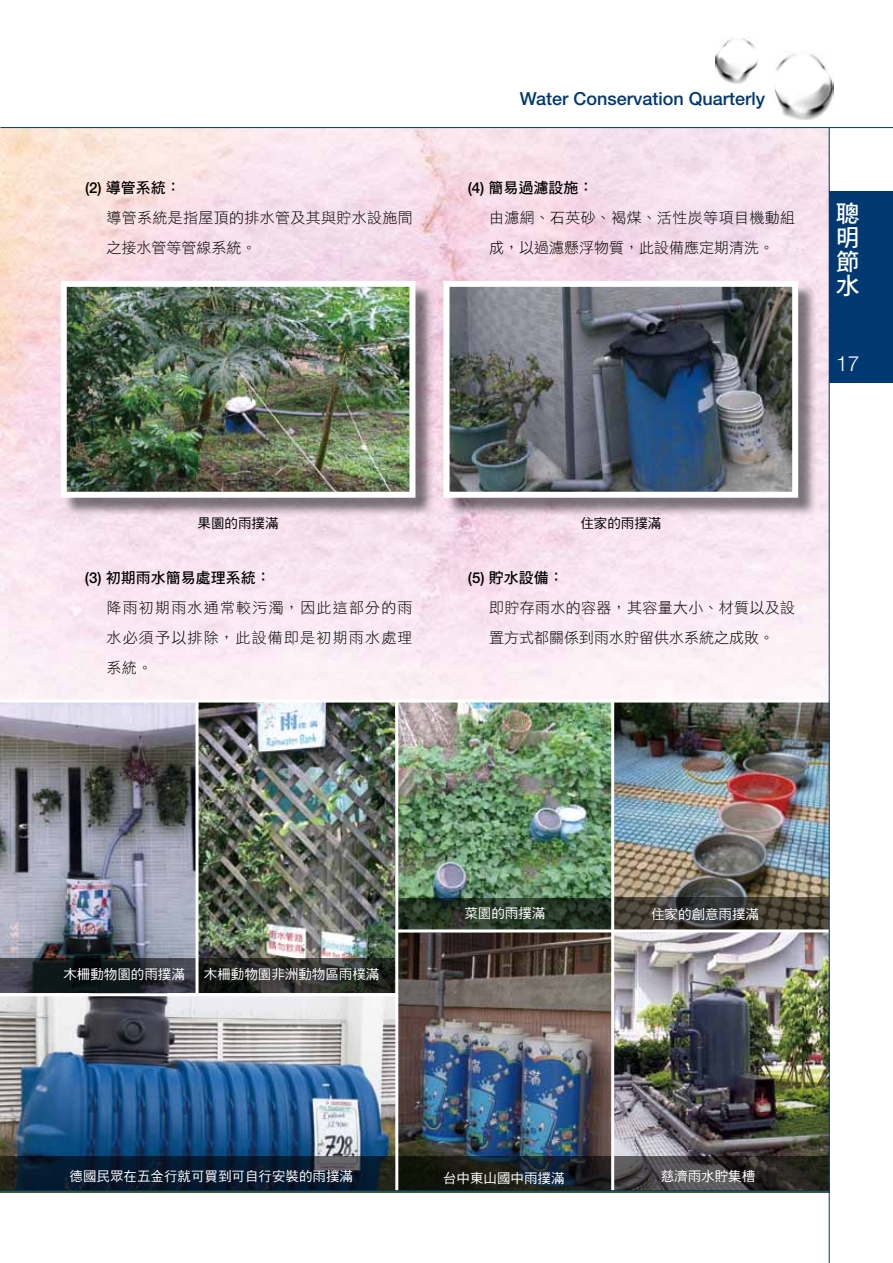
<style>
.page{position:relative;width:893px;height:1263px;background:#fff}
.page>*{position:absolute;margin:0;border:0;box-sizing:border-box;transform-origin:0 0}
.t1{font:24px/24px "DF Hei Std W7";color:#fff;text-align:justify}
.t2{font:300 21px "Helvetica Neue";color:#fff}
.t3{font:500 18px "Helvetica Neue";color:#003872}
.t4{font:15px/30px "DF Hei Std W3";letter-spacing:.025em;color:#000}
.t5{font:15px "DF Hei Std W7";color:#000}
.t6{font:15px/30px "DF Hei Std W3";color:#000}
.t7{font:13.5px "DF Hei Std W5";color:#fff}
.t8{font:13.5px "DF Hei Std W5";color:#000}
.s1{font-family:"Helvetica Neue";font-weight:500}
</style>
<div class="page">
<img style="left:0;top:128px;width:829px;height:571px">
<div style="left:446px;top:283px;width:371px;height:233px;background:#000;opacity:.5"></div>
<img style="left:450px;top:288px;width:341px;height:203px">
<div style="left:443px;top:281px;width:355px;height:217px;border:6px solid #fff"></div>
<div style="left:63px;top:283px;width:371px;height:233px;background:#000;opacity:.5"></div>
<img style="left:68px;top:288px;width:340px;height:203px">
<div style="left:61px;top:281px;width:354px;height:217px;border:6px solid #fff"></div>
<img style="left:398px;top:933px;width:213px;height:224px">
<img style="left:614px;top:932px;width:215px;height:225px">
<img style="left:0;top:702px;width:395px;height:455px">
<img style="left:199px;top:702px;width:196px;height:256px">
<img style="left:398px;top:702px;width:213px;height:197px">
<img style="left:614px;top:702px;width:215px;height:196px">
<svg style="left:0;top:1157px;width:395px;height:33px;background:#0c1c2e"></svg>
<svg style="left:0;top:958px;width:196px;height:34px;background:#23272d"></svg>
<svg style="left:199px;top:958px;width:196px;height:34px;background:#282a26"></svg>
<svg style="left:398px;top:899px;width:213px;height:34px;background:#293929"></svg>
<svg style="left:614px;top:898px;width:215px;height:31px;background:#3f3b34"></svg>
<svg style="left:398px;top:1157px;width:213px;height:33px;background:#171c1b"></svg>
<svg style="left:614px;top:1157px;width:215px;height:33px;background:#3c3a39"></svg>
<hr style="left:0;top:993px;width:395px;height:3px;background:#fff">
<hr style="left:395px;top:929px;width:434px;height:3px;background:#fff">
<hr style="left:196px;top:701px;width:3px;height:295px;background:#fff">
<hr style="left:0;top:127px;width:893px;height:1px;background:#003872">
<hr style="left:0;top:1190px;width:829px;height:1px;background:#003872">
<hr style="left:829px;top:128px;width:1px;height:1135px;background:#003872">
<div style="left:829px;top:191px;width:64px;height:192px;background:#003872"></div>
<img style="left:716px;top:38px;width:41px;height:46px">
<img style="left:775px;top:51px;width:58px;height:69px">
<p class="t5" style="left:85px;top:179px;width:97px"><span class="s1">(2)</span> 導管系統：</p>
<p class="t4" style="left:106px;top:202px;width:308px">導管系統是指屋頂的排水管及其與貯水設施間之接水管等管線系統。</p>
<p class="t3" style="left:520px;top:88px;width:247px">Water Conservation Quarterly</p>
<p class="t5" style="left:468px;top:179px;width:127px"><span class="s1">(4)</span> 簡易過濾設施：</p>
<p class="t4" style="left:489px;top:202px;width:308px">由濾網、石英砂、褐煤、活性炭等項目機動組成，以過濾懸浮物質，此設備應定期清洗。</p>
<h1 class="t1" style="left:836px;top:201px;width:25px">聰明節水</h1>
<h2 class="t2" style="left:836px;top:351px;width:25px">17</h2>
<p class="t8" style="left:198px;top:516px;width:82px">果園的雨撲滿</p>
<p class="t8" style="left:580px;top:516px;width:82px">住家的雨撲滿</p>
<p class="t5" style="left:85px;top:569px;width:187px"><span class="s1">(3)</span> 初期雨水簡易處理系統：</p>
<p class="t4" style="left:106px;top:592px;width:308px;text-align:justify">降雨初期雨水通常較污濁，因此這部分的雨水必須予以排除，此設備即是初期雨水處理系統。</p>
<p class="t5" style="left:468px;top:569px;width:97px"><span class="s1">(5)</span> 貯水設備：</p>
<p class="t6" style="left:489px;top:592px;width:308px">即貯存雨水的容器，其容量大小、材質以及設置方式都關係到雨水貯留供水系統之成敗。</p>
<p class="t7" style="left:63px;top:967px;width:123px">木柵動物園的雨撲滿</p>
<p class="t7" style="left:204px;top:967px;width:177px">木柵動物園非洲動物區雨樸滿</p>
<p class="t7" style="left:464px;top:906px;width:82px">菜園的雨撲滿</p>
<p class="t7" style="left:70px;top:1169px;width:285px">德國民眾在五金行就可買到可自行安裝的雨撲滿</p>
<p class="t7" style="left:443px;top:1170px;width:123px">台中東山國中雨撲滿</p>
<p class="t7" style="left:651px;top:907px;width:109px">住家的創意雨撲滿</p>
<p class="t7" style="left:661px;top:1169px;width:96px">慈濟雨水貯集槽</p>
</div>
